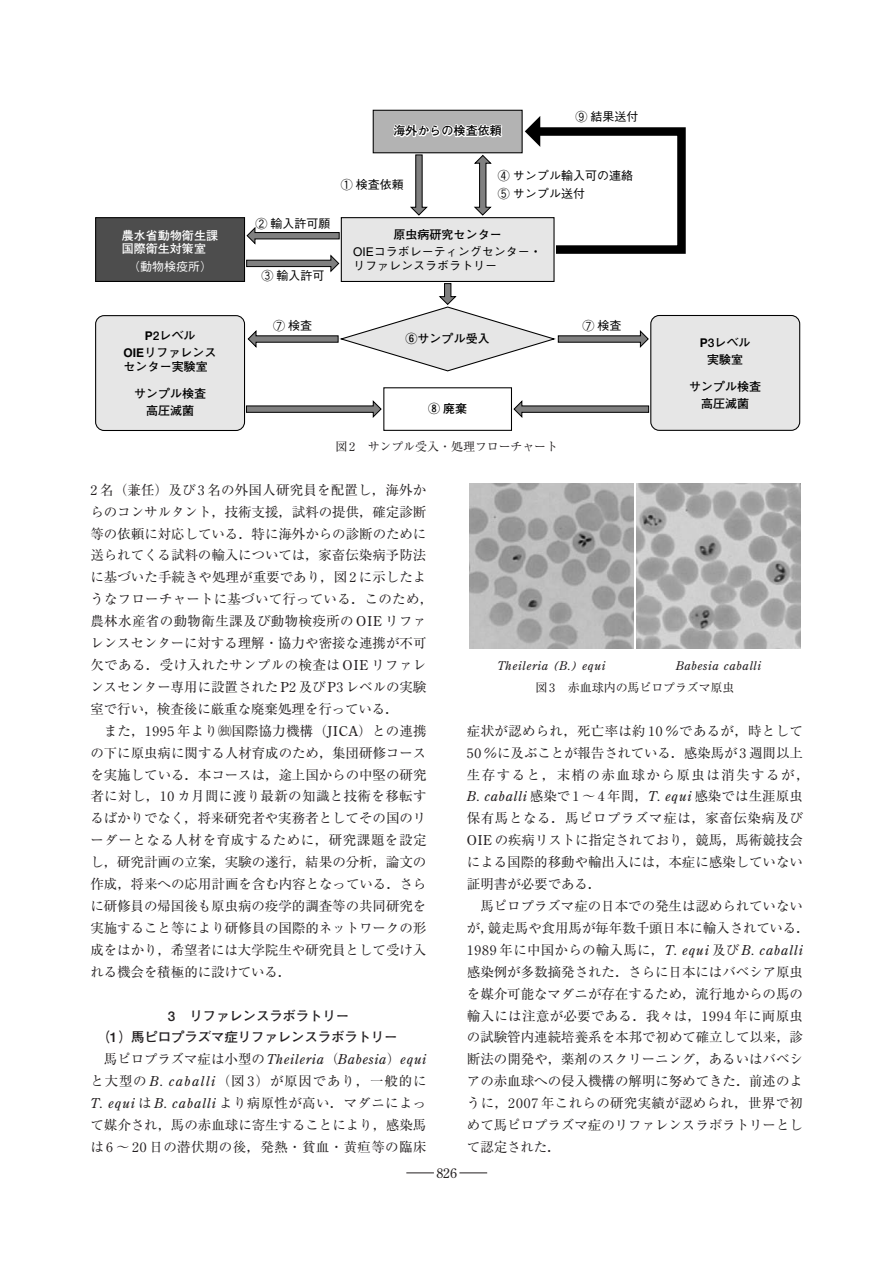
<style>
.page{position:relative;width:893px;height:1262px;background:#fff}
.page>*{position:absolute;margin:0;border:0;box-sizing:border-box;transform-origin:0 0}
.t1{font:13.5px/21.9px "Ryumin";color:#231f20}
.t2{font:700 13.5px/21.9px "Futo Go B101";letter-spacing:-.015em;color:#231f20}
.t3{font:italic 13.5px "Century Old Style";letter-spacing:.05em;color:#231f20}
.t4{font:13.5px "Century Old Style";color:#231f20}
.t5{font:13.5px "BLS Gaiji ST Rmr";color:#231f20}
.t6{font:700 12px/17.2px "Futo Go B101";color:#000;text-align:center}
.t7{font:500 12px/17.2px "Gothic BBB";color:#000}
.t8{font:12px "Ryumin";letter-spacing:-.015em;color:#231f20}
.t9{font:italic 12px "Century Old Style";letter-spacing:.05em;color:#231f20}
.t10{font:700 12px/13.5px "Futo Go B101";color:#fff}
.t11{font:500 12px "Gothic BBB";color:#fff}
.s1{font-family:"Helvetica";font-weight:400}
.s2{font-family:"Helvetica"}
.s3{font-family:"Century Old Style"}
.s4{font-family:"Ryumin";font-style:normal}
.s5{font-family:"Century Old Style";font-style:italic}
.s6{font-family:"Ryumin";font-size:12px}
</style>
<div class="page">
<svg style="left:406px;top:1172px;width:28px;height:1px"></svg>
<svg style="left:459px;top:1172px;width:28px;height:1px"></svg>
<svg style="left:474px;top:155px;width:18px;height:61px"></svg>
<svg style="left:410px;top:154px;width:18px;height:62px"></svg>
<svg style="left:246px;top:227px;width:94px;height:18px"></svg>
<svg style="left:246px;top:400px;width:136px;height:18px"></svg>
<svg style="left:513px;top:400px;width:136px;height:18px"></svg>
<svg style="left:246px;top:254px;width:93px;height:18px"></svg>
<svg style="left:524px;top:116px;width:162px;height:142px"></svg>
<div style="left:95px;top:315px;width:150px;height:116px;background:#e6e6e6;border:1px solid #000;border-radius:9px"></div>
<div style="left:650px;top:315px;width:150px;height:116px;background:#e6e6e6;border:1px solid #000;border-radius:9px"></div>
<div style="left:372px;top:110px;width:150px;height:43px;background:#b3b3b3;border:1px solid #000"></div>
<div style="left:383px;top:387px;width:129px;height:44px;background:#fff;border:1px solid #000"></div>
<div style="left:341px;top:217px;width:213px;height:65px;background:#e6e6e6;border:1px solid #000"></div>
<div style="left:95px;top:217px;width:150px;height:65px;background:#4d4d4d;border:1px solid #000"></div>
<svg style="left:247px;top:283px;width:402px;height:89px"></svg>
<img style="left:469px;top:483px;width:165px;height:166px">
<img style="left:636px;top:483px;width:164px;height:166px">
<p class="t6" style="left:393px;top:124px;width:109px">海外からの検査依頼</p>
<p class="t7" style="left:575px;top:109px;width:64px">⑨ 結果送付</p>
<p class="t10" style="left:122px;top:230px;width:97px">農水省動物衛生課国際衛生対策室</p>
<p class="t11" style="left:128px;top:261px;width:85px">（動物検疫所）</p>
<p class="t7" style="left:255px;top:216px;width:76px">② 輸入許可願</p>
<p class="t7" style="left:261px;top:269px;width:64px">③ 輸入許可</p>
<p class="t7" style="left:341px;top:177px;width:64px">① 検査依頼</p>
<p class="t7" style="left:498px;top:169px;width:136px">④ サンプル輸入可の連絡<br>⑤ サンプル送付</p>
<p class="t6" style="left:393px;top:227px;width:109px">原虫病研究センター</p>
<p class="t7" style="left:353px;top:246px;width:190px;line-height:13.5px"><span class="s1">OIE</span>コラボレーティングセンター・リファレンスラボラトリー</p>
<p class="t7" style="left:273px;top:318px;width:40px">⑦ 検査</p>
<p class="t7" style="left:582px;top:318px;width:40px">⑦ 検査</p>
<p class="t6" style="left:145px;top:328px;width:52px"><span class="s2">P</span>2レベル</p>
<p class="t6" style="left:405px;top:331px;width:85px">⑥サンプル受入</p>
<p class="t6" style="left:124px;top:347px;width:94px;line-height:13.5px;text-align:left"><span class="s2">OIE</span>リファレンスセンター実験室</p>
<p class="t6" style="left:134px;top:386px;width:73px">サンプル検査高圧滅菌</p>
<p class="t6" style="left:428px;top:401px;width:40px">⑧ 廃棄</p>
<p class="t8" style="left:335px;top:442px;width:224px">図2 サンプル受入・処理フローチャート</p>
<p class="t6" style="left:700px;top:335px;width:52px"><span class="s2">P</span>3レベル実験室</p>
<p class="t6" style="left:689px;top:379px;width:73px">サンプル検査高圧滅菌</p>
<p class="t1" style="left:90px;top:480px;width:344px">2 名（兼任）及び 3 名の外国人研究員を配置し，海外からのコンサルタント，技術支援，試料の提供，確定診断等の依頼に対応している．特に海外からの診断のために送られてくる試料の輸入については，家畜伝染病予防法に基づいた手続きや処理が重要であり，図 2 に示したようなフローチャートに基づいて行っている．このため，農林水産省の動物衛生課及び動物検疫所の <span class="s3">OIE</span> リファレンスセンターに対する理解・協力や密接な連携が不可欠である．受け入れたサンプルの検査は <span class="s3">OIE</span> リファレンスセンター専用に設置された<span class="s3">P</span>2 及び<span class="s3">P</span>3 レベルの実験室で行い，検査後に厳重な廃棄処理を行っている．</p>
<p class="t1" style="left:90px;top:721px;width:337px;text-align:justify;text-indent:13px">また，1995 年より 国際協力機構（<span class="s3">JICA</span>）との連携の下に原虫病に関する人材育成のため，集団研修コースを実施している．本コースは，途上国からの中堅の研究者に対し，10 カ月間に渡り最新の知識と技術を移転するばかりでなく，将来研究者や実務者としてその国のリーダーとなる人材を育成するために，研究課題を設定し，研究計画の立案，実験の遂行，結果の分析，論文の作成，将来への応用計画を含む内容となっている．さらに研修員の帰国後も原虫病の疫学的調査等の共同研究を実施すること等により研修員の国際的ネットワークの形成をはかり，希望者には大学院生や研究員として受け入れる機会を積極的に設けている．</p>
<p class="t2" style="left:97px;top:1006px;width:302px;text-indent:71px">3 リファレンスラボラトリー<br>（1）馬ピロプラズマ症リファレンスラボラトリー</p>
<p class="t3" style="left:104px;top:1054px;width:324px"><span class="s4">馬ピロプラズマ症は小型の</span>Theileria<span class="s4">（</span>Babesia<span class="s4">）</span>equi</p>
<p class="t1" style="left:90px;top:1072px;width:337px;text-align:justify">と大型の <span class="s5">B. caballi</span>（図 3）が原因であり，一般的に<span class="s5">T. equi</span> は<span class="s5">B. caballi</span> より病原性が高い．マダニによって媒介され，馬の赤血球に寄生することにより，感染馬は6 ～20 日の潜伏期の後，発熱・貧血・黄疸等の臨床</p>
<p class="t9" style="left:497px;top:661px;width:110px">Theileria (B.) equi</p>
<p class="t9" style="left:675px;top:661px;width:87px">Babesia caballi</p>
<p class="t8" style="left:535px;top:683px;width:201px">図3 赤血球内の馬ピロプラズマ原虫</p>
<p class="t5" style="left:218px;top:725px;width:15px">貎<span class="s6">独</span></p>
<p class="t1" style="left:467px;top:721px;width:344px">症状が認められ，死亡率は約 10 ％であるが，時として<br>50 ％に及ぶことが報告されている．感染馬が 3 週間以上生存すると，末梢の赤血球から原虫は消失するが，<br><span class="s5">B. caballi</span> 感染で1 ～4 年間，<span class="s5">T. equi</span> 感染では生涯原虫保有馬となる．馬ピロプラズマ症は，家畜伝染病及び<br><span class="s3">OIE</span> の疾病リストに指定されており，競馬，馬術競技会による国際的移動や輸出入には，本症に感染していない証明書が必要である．</p>
<p class="t1" style="left:467px;top:896px;width:344px;text-indent:14px">馬ピロプラズマ症の日本での発生は認められていないが，競走馬や食用馬が毎年数千頭日本に輸入されている．<br>1989 年に中国からの輸入馬に，<span class="s5">T. equi</span> 及び<span class="s5">B. caballi</span>感染例が多数摘発された．さらに日本にはバベシア原虫を媒介可能なマダニが存在するため，流行地からの馬の輸入には注意が必要である．我々は，1994 年に両原虫の試験管内連続培養系を本邦で初めて確立して以来，診断法の開発や，薬剤のスクリーニング，あるいはバベシアの赤血球への侵入機構の解明に努めてきた．前述のように，2007 年これらの研究実績が認められ，世界で初めて馬ピロプラズマ症のリファレンスラボラトリーとして認定された．</p>
<p class="t4" style="left:436px;top:1167px;width:22px">826</p>
</div>
